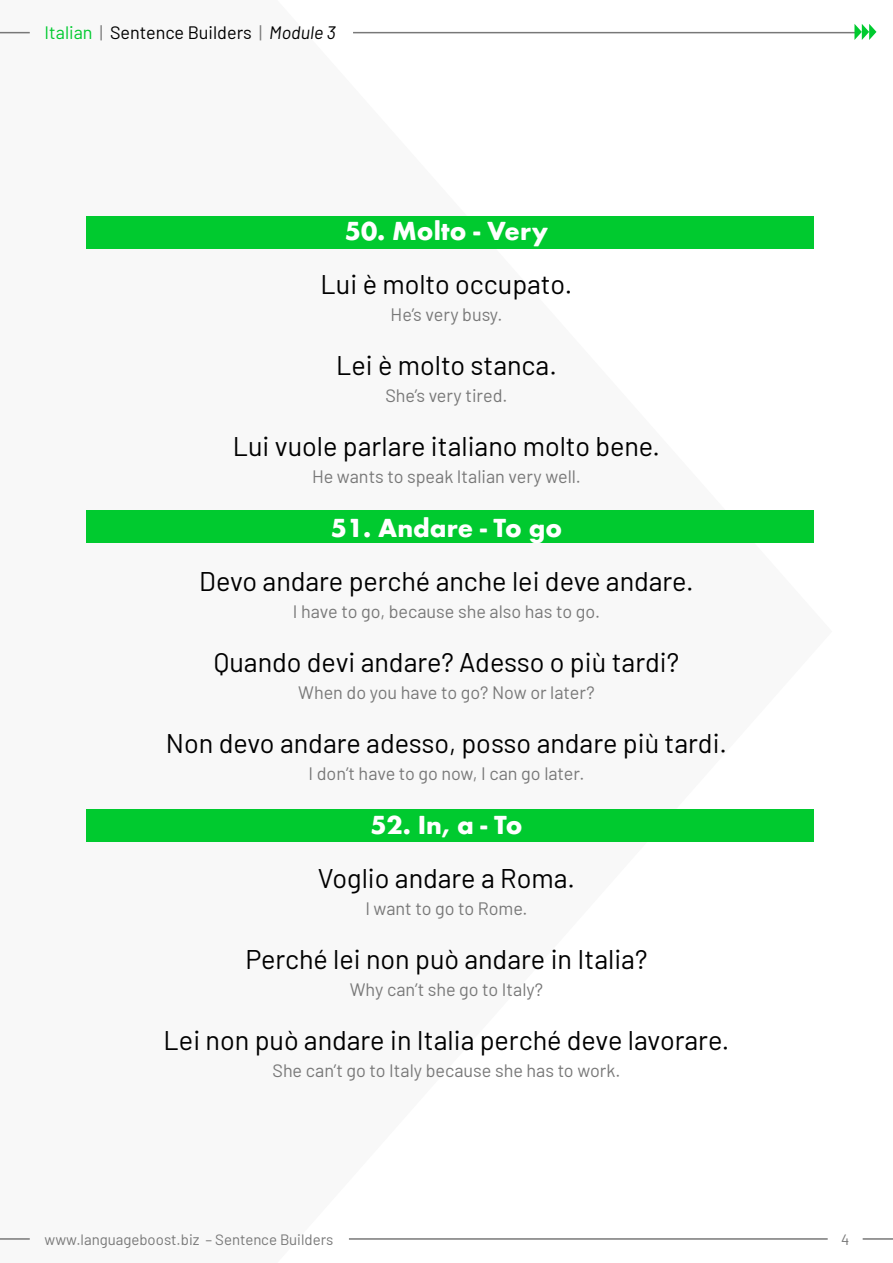
<style>
.page{position:relative;width:893px;height:1263px;background:#fff}
.page>*{position:absolute;margin:0;border:0;box-sizing:border-box;transform-origin:0 0}
.t1{font:27px "Barlow";color:#000}
.t2{font:700 27px "Futura Round";color:#fff}
.t3{font:18px "Barlow";color:#787878}
.t4{font:18px "Barlow";color:#000}
.t5{font:15px "Barlow";color:#787878}
.s1{color:#00ca2f}
.s2{color:#787878}
.s3{font-style:italic}
</style>
<div class="page">
<hr style="left:0;top:32px;width:30px;height:1px;background:#787878">
<hr style="left:0;top:1238px;width:30px;height:2px;background:#787878">
<hr style="left:353px;top:32px;width:502px;height:1px;background:#787878">
<hr style="left:863px;top:1238px;width:30px;height:2px;background:#787878">
<hr style="left:349px;top:1238px;width:479px;height:2px;background:#787878">
<svg style="left:854px;top:24px;width:22px;height:16px"></svg>
<div style="left:86px;top:216px;width:728px;height:32px;background:#00ca2f"></div>
<div style="left:86px;top:510px;width:728px;height:33px;background:#00ca2f"></div>
<div style="left:86px;top:809px;width:728px;height:33px;background:#00ca2f"></div>
<p class="t4" style="left:45px;top:20px;width:293px"><span class="s1">Italian</span> <span class="s2">|</span> Sentence Builders <span class="s2">|</span> <span class="s3">Module 3</span></p>
<p class="t2" style="left:345px;top:210px;width:205px">50. Molto - Very</p>
<p class="t1" style="left:321px;top:265px;width:253px">Lui è molto occupato.</p>
<p class="t3" style="left:391px;top:301px;width:113px">He’s very busy.</p>
<p class="t1" style="left:336px;top:346px;width:222px">Lei è molto stanca.</p>
<p class="t3" style="left:385px;top:382px;width:124px">She’s very tired.</p>
<p class="t1" style="left:233px;top:427px;width:429px">Lui vuole parlare italiano molto bene.</p>
<p class="t3" style="left:312px;top:463px;width:270px">He wants to speak Italian very well.</p>
<p class="t2" style="left:331px;top:507px;width:233px">51. Andare - To go</p>
<p class="t1" style="left:199px;top:562px;width:496px">Devo andare perché anche lei deve andare.</p>
<p class="t3" style="left:293px;top:598px;width:309px">I have to go, because she also has to go.</p>
<p class="t1" style="left:214px;top:643px;width:467px">Quando devi andare? Adesso o più tardi?</p>
<p class="t3" style="left:298px;top:679px;width:298px">When do you have to go? Now or later?</p>
<p class="t1" style="left:166px;top:724px;width:563px">Non devo andare adesso, posso andare più tardi.</p>
<p class="t3" style="left:309px;top:760px;width:277px">I don’t have to go now, I can go later.</p>
<p class="t2" style="left:370px;top:804px;width:154px">52. In, a - To</p>
<p class="t1" style="left:318px;top:859px;width:259px">Voglio andare a Roma.</p>
<p class="t3" style="left:365px;top:895px;width:164px">I want to go to Rome.</p>
<p class="t1" style="left:245px;top:940px;width:403px">Perché lei non può andare in Italia?</p>
<p class="t3" style="left:350px;top:976px;width:195px">Why can’t she go to Italy?</p>
<p class="t1" style="left:164px;top:1021px;width:567px">Lei non può andare in Italia perché deve lavorare.</p>
<p class="t3" style="left:273px;top:1057px;width:349px">She can’t go to Italy because she has to work.</p>
<p class="t5" style="left:45px;top:1229px;width:290px">www.languageboost.biz – Sentence Builders</p>
<p class="t5" style="left:841px;top:1229px;width:10px">4</p>
</div>
